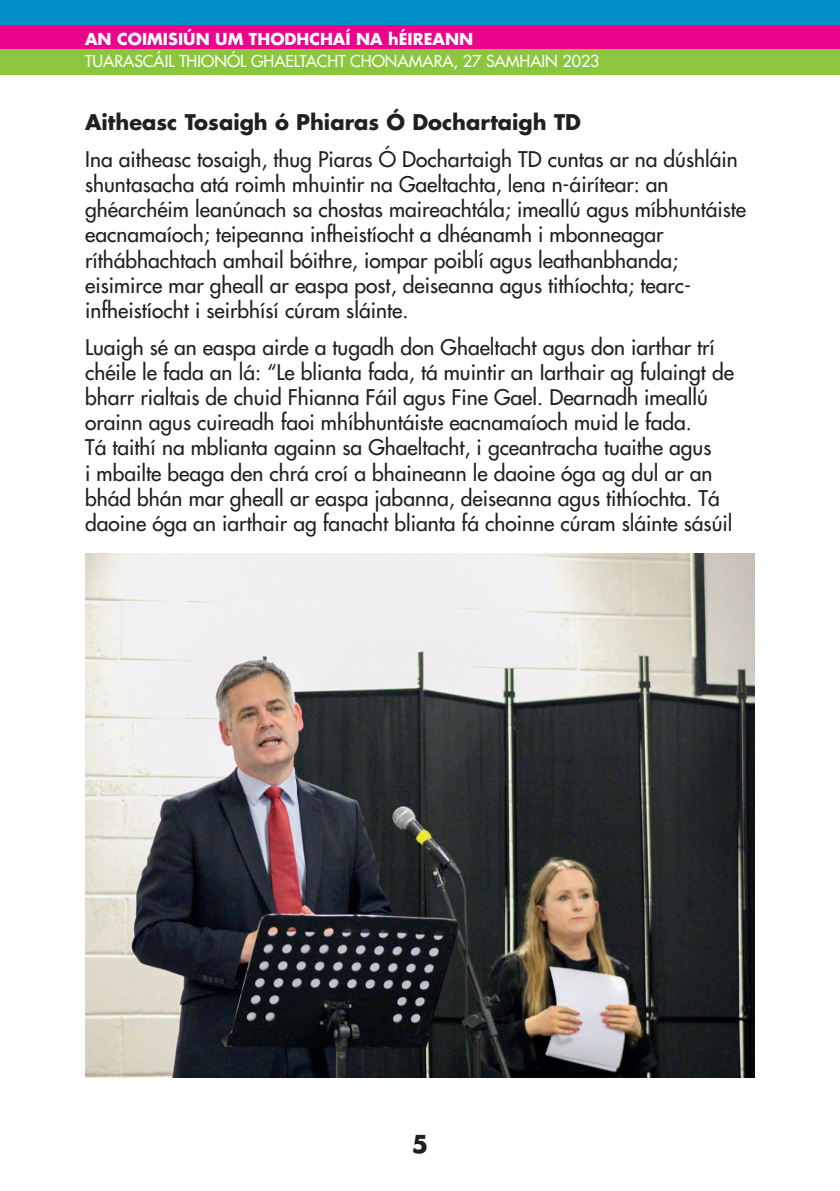
<style>
.page{position:relative;width:840px;height:1191px;background:#fff}
.page>*{position:absolute;margin:0;border:0;box-sizing:border-box;transform-origin:0 0}
.t1{font:700 24px "Futura LT";color:#231f20}
.t2{font:21px/25.2px "Futura LT";color:#231f20}
.t3{font:700 21px "Futura LT";color:#231f20}
.t4{font:16px "Futura LT";color:#fff}
.t5{font:700 16px "Futura LT";color:#fff}
</style>
<div class="page">
<div style="left:0;top:0;width:839px;height:25px;background:#008ec6"></div>
<div style="left:0;top:25px;width:839px;height:25px;background:#ed028c"></div>
<div style="left:0;top:50px;width:839px;height:25px;background:#8bc63e"></div>
<img style="left:85px;top:554px;width:669px;height:523px">
<p class="t5" style="left:85px;top:28px;width:389px">AN COIMISIÚN UM THODHCHAÍ NA hÉIREANN</p>
<p class="t4" style="left:85px;top:51px;width:515px">TUARASCÁIL THIONÓL GHAELTACHT CHONAMARA, 27 SAMHAIN 2023</p>
<p class="t3" style="left:85px;top:108px;width:497px">Aitheasc Tosaigh ó Phiaras Ó Dochartaigh TD</p>
<p class="t2" style="left:85px;top:146px;width:662px">Ina aitheasc tosaigh, thug Piaras Ó Dochartaigh TD cuntas ar na dúshláin shuntasacha atá roimh mhuintir na Gaeltachta, lena n-áirítear: an ghéarchéim leanúnach sa chostas maireachtála; imeallú agus míbhuntáiste eacnamaíoch; teipeanna infheistíocht a dhéanamh i mbonneagar ríthábhachtach amhail bóithre, iompar poiblí agus leathanbhanda; eisimirce mar gheall ar easpa post, deiseanna agus tithíochta; tearc&shy;infheistíocht i seirbhísí cúram sláinte.</p>
<p class="t2" style="left:85px;top:334px;width:650px">Luaigh sé an easpa airde a tugadh don Ghaeltacht agus don iarthar trí chéile le fada an lá: “Le blianta fada, tá muintir an Iarthair ag fulaingt de bharr rialtais de chuid Fhianna Fáil agus Fine Gael. Dearnadh imeallú orainn agus cuireadh faoi mhíbhuntáiste eacnamaíoch muid le fada.<br>Tá taithí na mblianta againn sa Ghaeltacht, i gceantracha tuaithe agus<br>i mbailte beaga den chrá croí a bhaineann le daoine óga ag dul ar an bhád bhán mar gheall ar easpa jabanna, deiseanna agus tithíochta. Tá daoine óga an iarthair ag fanacht blianta fá choinne cúram sláinte sásúil</p>
<p class="t1" style="left:411px;top:1128px;width:18px">5</p>
</div>
